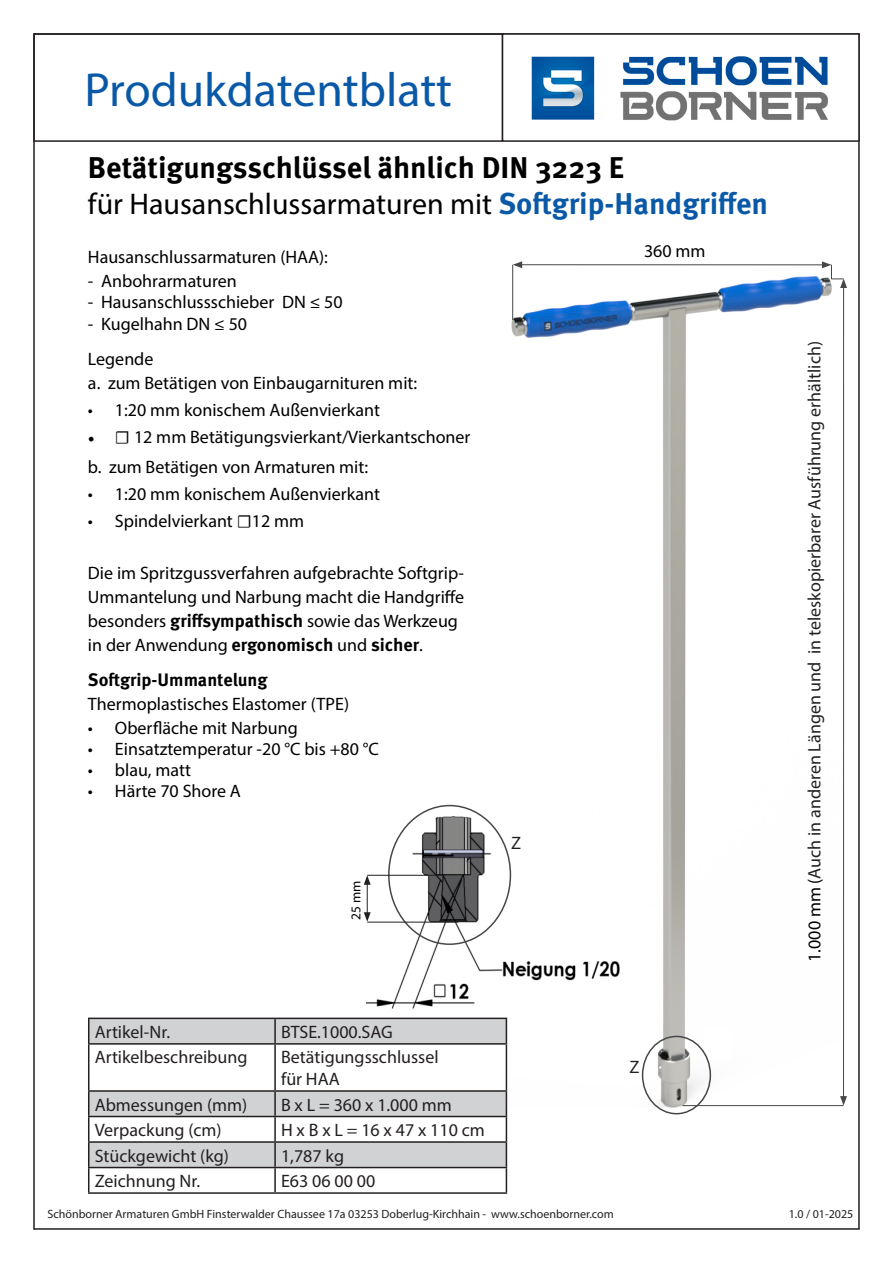
<style>
.page{position:relative;width:893px;height:1263px;background:#fff}
.page>*{position:absolute;margin:0;border:0;box-sizing:border-box;transform-origin:0 0}
.t1{font:48px "Myriad Pro";color:#0a59a7}
.t2{font:700 30px/36px "Meta Pro";color:#000001}
.t3{font:18px/24px "Myriad Pro";color:#000001}
.t4{font:18px "Myriad Pro";color:#231f20}
.t5{font:700 18px "Meta Pro";color:#000001}
.t6{font:13.5px "Myriad Pro";color:#000001}
.t7{font:12px "Myriad Pro";color:#231f20}
.s1{font-family:"Myriad Pro";font-weight:400}
.s2{color:#0a59a7}
.s3{font-family:"Minion Pro"}
.s4{font-family:"Meta Pro";font-weight:700}
.s5{color:#000001}
</style>
<div class="page">
<hr style="left:858px;top:33px;width:2px;height:1196px;background:#231f20">
<hr style="left:34px;top:1228px;width:826px;height:2px;background:#231f20">
<hr style="left:33px;top:33px;width:2px;height:1197px;background:#231f20">
<svg style="left:89px;top:1019px;width:417px;height:148px;fill:#d1d2d4"></svg>
<hr style="left:88px;top:1017px;width:187px;height:2px;background:#231f20">
<svg style="left:88px;top:1019px;width:1px;height:24px"></svg>
<hr style="left:275px;top:1017px;width:232px;height:2px;background:#231f20">
<hr style="left:274px;top:1019px;width:2px;height:24px;background:#231f20">
<hr style="left:88px;top:1043px;width:187px;height:2px;background:#231f20">
<hr style="left:88px;top:1045px;width:1px;height:45px;background:#231f20">
<hr style="left:275px;top:1043px;width:232px;height:2px;background:#231f20">
<hr style="left:274px;top:1045px;width:2px;height:45px;background:#231f20">
<hr style="left:88px;top:1090px;width:187px;height:2px;background:#231f20">
<hr style="left:275px;top:1090px;width:232px;height:2px;background:#231f20">
<hr style="left:274px;top:1092px;width:2px;height:24px;background:#231f20">
<hr style="left:88px;top:1116px;width:187px;height:1px;background:#231f20">
<hr style="left:275px;top:1116px;width:232px;height:1px;background:#231f20">
<hr style="left:274px;top:1117px;width:2px;height:24px;background:#231f20">
<hr style="left:88px;top:1141px;width:187px;height:2px;background:#231f20">
<hr style="left:275px;top:1141px;width:232px;height:2px;background:#231f20">
<hr style="left:274px;top:1143px;width:2px;height:24px;background:#231f20">
<hr style="left:88px;top:1167px;width:187px;height:1px;background:#231f20">
<svg style="left:88px;top:1092px;width:1px;height:100px"></svg>
<hr style="left:275px;top:1167px;width:232px;height:1px;background:#231f20">
<hr style="left:274px;top:1168px;width:2px;height:24px;background:#231f20">
<svg style="left:506px;top:1108px;width:1px;height:84px"></svg>
<hr style="left:88px;top:1192px;width:187px;height:2px;background:#231f20">
<hr style="left:275px;top:1192px;width:232px;height:2px;background:#231f20">
<div style="left:33px;top:33px;width:470px;height:109px;border:2px solid #231f20"></div>
<img style="left:531px;top:56px;width:297px;height:65px">
<div style="left:502px;top:33px;width:358px;height:109px;border:2px solid #231f20"></div>
<img style="left:501px;top:273px;width:339px;height:835px">
<div style="left:705px;top:1029px;width:27px;height:30px;background:#fff"></div>
<hr style="left:512px;top:265px;width:1px;height:55px;background:#464748">
<hr style="left:520px;top:264px;width:304px;height:1px;background:#464748">
<svg style="left:513px;top:261px;width:9px;height:7px"></svg>
<hr style="left:682px;top:1105px;width:161px;height:1px;background:#464748">
<hr style="left:843px;top:286px;width:1px;height:812px;background:#464748">
<svg style="left:822px;top:261px;width:25px;height:27px"></svg>
<svg style="left:840px;top:1096px;width:7px;height:9px"></svg>
<div style="left:642px;top:1036px;width:69px;height:78px;border:2px solid #464748;border-radius:50%"></div>
<img style="left:367px;top:812px;width:253px;height:199px">
<hr style="left:367px;top:922px;width:91px;height:1px;background:#231f20">
<hr style="left:367px;top:875px;width:78px;height:1px;background:#231f20">
<hr style="left:367px;top:882px;width:1px;height:33px;background:#231f20">
<svg style="left:364px;top:875px;width:7px;height:10px"></svg>
<svg style="left:364px;top:912px;width:7px;height:10px"></svg>
<p class="t1" style="left:84px;top:60px;width:369px">Produkdatentblatt</p>
<p class="t2" style="left:88px;top:148px;width:682px">Betätigungsschlüssel ähnlich DIN 3223 E<br><span class="s1">für Hausanschlussarmaturen mit</span> <span class="s2">Softgrip-Handgriffen</span></p>
<p class="t3" style="left:88px;top:245px;width:241px">Hausanschlussarmaturen (HAA):</p>
<p class="t3" style="left:88px;top:269px;width:150px">- Anbohrarmaturen</p>
<p class="t3" style="left:88px;top:290px;width:256px">- Hausanschlussschieber DN ≤ 50</p>
<p class="t3" style="left:88px;top:311px;width:161px">- Kugelhahn DN ≤ 50</p>
<p class="t3" style="left:88px;top:347px;width:67px">Legende</p>
<p class="t3" style="left:88px;top:371px;width:331px">a. zum Betätigen von Einbaugarnituren mit:</p>
<p class="t3" style="left:88px;top:398px;width:294px">• 1:20 mm konischem Außenvierkant</p>
<p class="t3" style="left:88px;top:425px;width:384px"><span class="s3">• ☐</span> 12 mm Betätigungsvierkant/Vierkantschoner</p>
<p class="t3" style="left:88px;top:455px;width:282px">b. zum Betätigen von Armaturen mit:</p>
<p class="t3" style="left:88px;top:482px;width:294px">• 1:20 mm konischem Außenvierkant</p>
<p class="t3" style="left:88px;top:509px;width:218px">• Spindelvierkant <span class="s3">☐</span>12 mm</p>
<p class="t3" style="left:88px;top:561px;width:378px">Die im Spritzgussverfahren aufgebrachte Softgrip-Ummantelung und Narbung macht die Handgriffe besonders <span class="s4">griffsympathisch</span> sowie das Werkzeug in der Anwendung <span class="s4">ergonomisch</span> und <span class="s4">sicher</span>.</p>
<p class="t5" style="left:88px;top:665px;width:181px">Softgrip-Ummantelung</p>
<p class="t3" style="left:88px;top:691px;width:263px">Thermoplastisches Elastomer (TPE)</p>
<p class="t3" style="left:88px;top:715px;width:211px">• Oberfläche mit Narbung</p>
<p class="t3" style="left:88px;top:736px;width:292px">• Einsatztemperatur -20 °C bis +80 °C</p>
<p class="t3" style="left:88px;top:757px;width:105px">• blau, matt</p>
<p class="t3" style="left:88px;top:779px;width:154px">• Härte 70 Shore A</p>
<p class="t6" style="left:347px;top:920px;width:41px;rotate:-90deg">25 mm</p>
<p class="t4" style="left:511px;top:832px;width:11px">Z</p>
<p class="t4" style="left:95px;top:1021px;width:77px">Artikel-Nr.</p>
<p class="t4" style="left:281px;top:1021px;width:113px">BTSE.1000.SAG</p>
<p class="t4" style="left:95px;top:1046px;width:154px">Artikelbeschreibung</p>
<p class="t4" style="left:281px;top:1046px;width:159px">Betätigungsschlussel</p>
<p class="t4" style="left:281px;top:1068px;width:60px">für HAA</p>
<p class="t4" style="left:95px;top:1093px;width:154px">Abmessungen (mm)</p>
<p class="t4" style="left:281px;top:1093px;width:172px">B x L = 360 x 1.000 mm</p>
<p class="t4" style="left:95px;top:1119px;width:129px">Verpackung (cm)</p>
<p class="t4" style="left:281px;top:1119px;width:205px">H x B x L = 16 x 47 x 110 cm</p>
<p class="t4" style="left:95px;top:1144px;width:136px">Stückgewicht (kg)</p>
<p class="t4" style="left:281px;top:1144px;width:64px">1,787 kg</p>
<p class="t4" style="left:95px;top:1170px;width:107px">Zeichnung Nr.</p>
<p class="t4" style="left:281px;top:1170px;width:96px">E63 06 00 00</p>
<p class="t3" style="left:644px;top:239px;width:63px">360 mm</p>
<p class="t4" style="left:629px;top:1056px;width:11px">Z</p>
<p class="t4" style="left:803px;top:962px;width:622px;rotate:-90deg"><span class="s5">1.000 mm (</span>Auch in anderen Längen und in teleskopierbarer Ausführung erhältlich)</p>
<p class="t7" style="left:48px;top:1207px;width:568px">Schönborner Armaturen GmbH Finsterwalder Chaussee 17a 03253 Doberlug-Kirchhain - www.schoenborner.com</p>
<p class="t7" style="left:789px;top:1207px;width:66px">1.0 / 01-2025</p>
</div>
